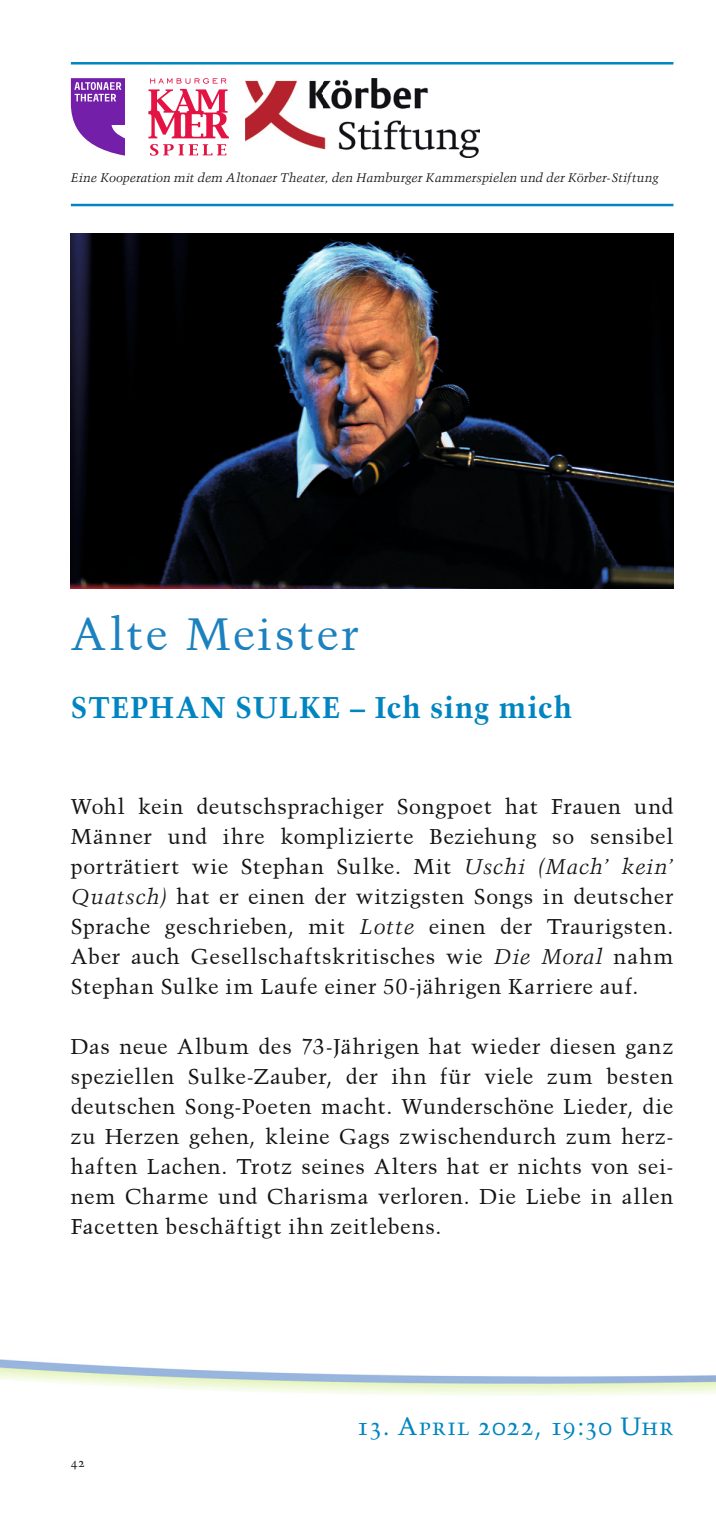
<style>
.page{position:relative;width:716px;height:1531px;background:#fff}
.page>*{position:absolute;margin:0;border:0;box-sizing:border-box;transform-origin:0 0}
.t1{font:45px "Trump Mediaeval Roman";letter-spacing:.045em;color:#1c81bf}
.t2{font:700 30px "Trump Mediaeval";letter-spacing:.03em;color:#0085c1}
.t3{font:25px "Trump Mediaeval SC";letter-spacing:.02em;color:#0085c1}
.t4{font:21.25px/30px "Trump Mediaeval Roman";letter-spacing:.035em;color:#131413;text-align:justify}
.t5{font:italic 12.5px "Trump Mediaeval";letter-spacing:-.005em;color:#131413}
.t6{font:12.5px "Trump Mediaeval SC";color:#131413}
.s1{font-family:"Trump Mediaeval";font-style:italic}
</style>
<div class="page">
<img style="left:71px;top:234px;width:602px;height:354px">
<svg style="left:71px;top:78px;width:54px;height:78px"></svg>
<svg style="left:148px;top:78px;width:81px;height:60px"></svg>
<svg style="left:150px;top:144px;width:76px;height:12px"></svg>
<img style="left:245px;top:78px;width:234px;height:79px">
<hr style="left:71px;top:62px;width:602px;height:3px;background:#0085c1">
<hr style="left:71px;top:204px;width:602px;height:2px;background:#0085c1">
<p class="t5" style="left:71px;top:170px;width:589px">Eine Kooperation mit dem Altonaer Theater, den Hamburger Kammerspielen und der Körber-Stiftung</p>
<h1 class="t1" style="left:71px;top:607px;width:289px">Alte Meister</h1>
<h2 class="t2" style="left:71px;top:689px;width:502px">STEPHAN SULKE – Ich sing mich</h2>
<p class="t4" style="left:71px;top:791px;width:604px">Wohl kein deutschsprachiger Songpoet hat Frauen und Männer und ihre komplizierte Beziehung so sensibel porträtiert wie Stephan Sulke. Mit <span class="s1">Uschi (Mach’ kein’ Quatsch)</span> hat er einen der witzigsten Songs in deutscher Sprache geschrieben, mit <span class="s1">Lotte</span> einen der Traurigsten.<br>Aber auch Gesellschaftskritisches wie <span class="s1">Die Moral</span> nahm Stephan Sulke im Laufe einer 50-jährigen Karriere auf.</p>
<p class="t4" style="left:71px;top:1031px;width:604px">Das neue Album des 73-Jährigen hat wieder diesen ganz speziellen Sulke-Zauber, der ihn für viele zum besten deutschen Song-Poeten macht. Wunderschöne Lieder, die zu Herzen gehen, kleine Gags zwischendurch zum herz&shy;haften Lachen. Trotz seines Alters hat er nichts von sei&shy;nem Charme und Charisma verloren. Die Liebe in allen Facetten beschäftigt ihn zeitlebens.</p>
<p class="t6" style="left:71px;top:1455px;width:16px">42</p>
<p class="t3" style="left:356px;top:1411px;width:319px">13. April 2022, 19:30 Uhr</p>
</div>
